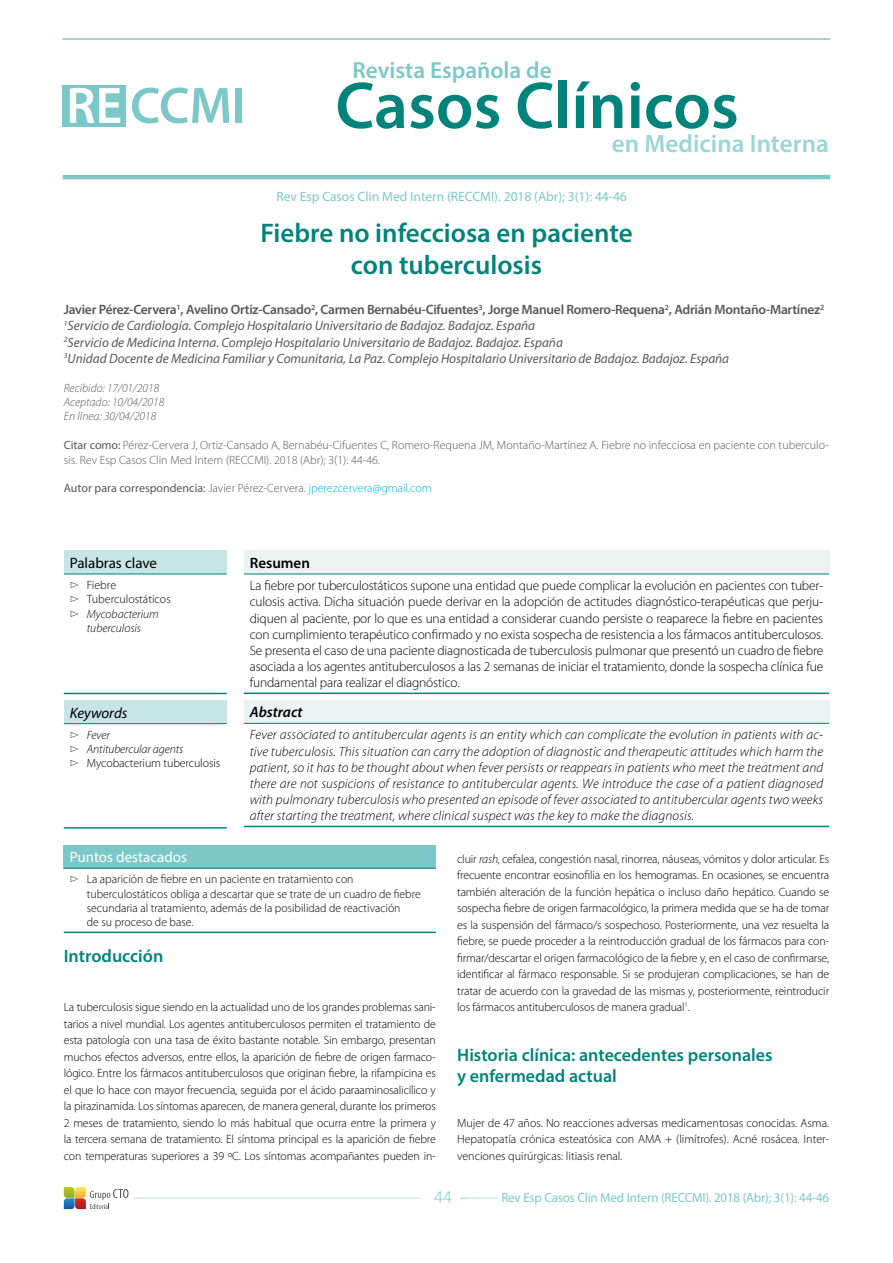
<style>
.page{position:relative;width:893px;height:1263px;background:#fff}
.page>*{position:absolute;margin:0;border:0;box-sizing:border-box;transform-origin:0 0}
.t1{font:600 66.75px "Myriad Pro";color:#00837b}
.t2{font:600 27px/32.4px "Myriad Pro";color:#00837b;text-align:center}
.t3{font:600 25.2px "Myriad Pro";color:#9dd4d4}
.t4{font:600 23.25px "Myriad Pro";color:#7cc8c9}
.t5{font:600 18px/21.6px "Myriad Pro";color:#00837b}
.t6{font:300 18px "Myriad Pro";color:#7cc8c9}
.t7{font:15px "Myriad Pro";color:#fff}
.t8{font:15px "Myriad Pro";color:#000}
.t9{font:italic 15px "Myriad Pro";color:#000}
.t10{font:italic 600 15px "Myriad Pro";color:#000}
.t11{font:600 15px "Myriad Pro";color:#000}
.t12{font:300 13.5px/16.2px "Myriad Pro";letter-spacing:-.01em;color:#000;text-align:justify}
.t13{font:italic 300 13.5px/16.2px "Myriad Pro";letter-spacing:.01em;color:#000;text-align:justify}
.t14{font:italic 13.5px/16.2px "Myriad Pro";color:#58585a}
.t15{font:13.5px "Myriad Pro";color:#7cc8c9}
.t16{font:13.2px "Myriad Pro";letter-spacing:-.01em;color:#7cc8c9}
.t17{font:300 12px/16.5px "Myriad Pro";color:#000;text-align:justify}
.t18{font:300 12px/14.4px "Myriad Pro";color:#58585a}
.t19{font:italic 300 12px/14.4px "Myriad Pro";letter-spacing:-.005em;color:#000}
.t20{font:12px "Myriad Pro";color:#58585a}
.t21{font:italic 300 12px/14.4px "Myriad Pro";color:#58585a}
.s1{font-weight:600;font-style:normal}
.s2{font-weight:400}
.s3{font-weight:300}
.s4{font-weight:300;color:#00b0e6}
.s5{font-style:normal}
.s6{font-style:italic}
</style>
<div class="page">
<div style="left:63px;top:85px;width:63px;height:41px;background:#7cc8c9"></div>
<svg style="left:70px;top:88px;width:50px;height:35px"></svg>
<svg style="left:132px;top:88px;width:97px;height:35px"></svg>
<div style="left:236px;top:88px;width:6px;height:35px;background:#7cc8c9"></div>
<hr style="left:63px;top:38px;width:767px;height:2px;background:#7cc8c9">
<hr style="left:63px;top:175px;width:767px;height:4px;background:#7cc8c9">
<hr style="left:134px;top:1198px;width:285px;height:1px;background:#b9dfdf">
<svg style="left:64px;top:1187px;width:65px;height:22px"></svg>
<hr style="left:460px;top:1198px;width:39px;height:1px;background:#b9dfdf">
<div style="left:64px;top:551px;width:163px;height:23px;background:#c6e5e4"></div>
<hr style="left:64px;top:693px;width:163px;height:1px;background:#00837b">
<hr style="left:64px;top:574px;width:163px;height:1px;background:#00837b">
<div style="left:64px;top:700px;width:163px;height:24px;background:#c6e5e4"></div>
<hr style="left:64px;top:827px;width:163px;height:1px;background:#00837b">
<hr style="left:64px;top:723px;width:163px;height:1px;background:#00837b">
<div style="left:244px;top:551px;width:585px;height:23px;background:#ebf2f1"></div>
<hr style="left:244px;top:692px;width:585px;height:2px;background:#00837b">
<hr style="left:244px;top:574px;width:585px;height:1px;background:#00837b">
<div style="left:244px;top:700px;width:585px;height:23px;background:#ebf2f1"></div>
<hr style="left:244px;top:826px;width:585px;height:1px;background:#00837b">
<hr style="left:244px;top:723px;width:585px;height:1px;background:#00837b">
<div style="left:64px;top:845px;width:372px;height:23px;background:#7cc8c9"></div>
<hr style="left:64px;top:868px;width:372px;height:1px;background:#00837b">
<hr style="left:64px;top:932px;width:372px;height:1px;background:#00837b">
<h3 class="t4" style="left:352px;top:56px;width:201px">Revista Española de</h3>
<h1 class="t1" style="left:335px;top:63px;width:405px">Casos Clínicos</h1>
<h3 class="t3" style="left:612px;top:127px;width:218px">en Medicina Interna</h3>
<p class="t15" style="left:276px;top:188px;width:352px">Rev Esp Casos Clin Med Intern (RECCMI). 2018 (Abr); 3(1): 44-46</p>
<h2 class="t2" style="left:260px;top:216px;width:374px">Fiebre no infecciosa en paciente con tuberculosis</h2>
<p class="t14" style="left:64px;top:301px;width:762px"><span class="s1">Javier Pérez-Cervera</span><sup>1</sup><span class="s1">, Avelino Ortiz-Cansado</span><sup>2</sup><span class="s1">, Carmen Bernabéu-Cifuentes</span><sup>3</sup><span class="s1">, Jorge Manuel Romero-Requena</span><sup>2</sup><span class="s1">, Adrián Montaño-Martínez</span><sup>2<br></sup><sup>1</sup>Servicio de Cardiología. Complejo Hospitalario Universitario de Badajoz. Badajoz. España<br><sup>2</sup>Servicio de Medicina Interna. Complejo Hospitalario Universitario de Badajoz. Badajoz. España<br><sup>3</sup>Unidad Docente de Medicina Familiar y Comunitaria, La Paz. Complejo Hospitalario Universitario de Badajoz. Badajoz. España</p>
<p class="t21" style="left:64px;top:381px;width:102px">Recibido: 17/01/2018<br>Aceptado: 10/04/2018<br>En línea: 30/04/2018</p>
<p class="t18" style="left:64px;top:438px;width:767px"><span class="s2">Citar como:</span> Pérez-Cervera J, Ortiz-Cansado A, Bernabéu-Cifuentes C, Romero-Requena JM, Montaño-Martínez A. Fiebre no infecciosa en paciente con tuberculo&shy;sis. Rev Esp Casos Clin Med Intern (RECCMI). 2018 (Abr); 3(1): 44-46.</p>
<p class="t20" style="left:64px;top:481px;width:369px">Autor para correspondencia: <span class="s3">Javier Pérez-Cervera.</span> <span class="s4">jperezcervera@gmail.com</span></p>
<p class="t8" style="left:70px;top:554px;width:89px">Palabras clave</p>
<p class="t17" style="left:70px;top:577px;width:48px">▻ Fiebre</p>
<p class="t17" style="left:70px;top:591px;width:103px">▻ Tuberculostáticos</p>
<p class="t19" style="left:70px;top:607px;width:91px">▻ Mycobacterium</p>
<p class="t19" style="left:87px;top:621px;width:56px">tuberculosis</p>
<p class="t9" style="left:70px;top:703px;width:59px">Keywords</p>
<p class="t19" style="left:70px;top:728px;width:152px">▻ Fever<br>▻ Antitubercular agents<br>▻ <span class="s5">Mycobacterium tuberculosis</span></p>
<p class="t11" style="left:250px;top:553px;width:62px">Resumen</p>
<p class="t12" style="left:250px;top:578px;width:575px">La fiebre por tuberculostáticos supone una entidad que puede complicar la evolución en pacientes con tuber&shy;culosis activa. Dicha situación puede derivar en la adopción de actitudes diagnóstico-terapéuticas que perju&shy;diquen al paciente, por lo que es una entidad a considerar cuando persiste o reaparece la fiebre en pacientes con cumplimiento terapéutico confirmado y no exista sospecha de resistencia a los fármacos antituberculosos.<br>Se presenta el caso de una paciente diagnosticada de tuberculosis pulmonar que presentó un cuadro de fiebre asociada a los agentes antituberculosos a las 2 semanas de iniciar el tratamiento, donde la sospecha clínica fue fundamental para realizar el diagnóstico.</p>
<p class="t10" style="left:250px;top:703px;width:54px">Abstract</p>
<p class="t13" style="left:250px;top:727px;width:575px">Fever associated to antitubercular agents is an entity which can complicate the evolution in patients with ac&shy;tive tuberculosis. This situation can carry the adoption of diagnostic and therapeutic attitudes which harm the patient, so it has to be thought about when fever persists or reappears in patients who meet the treatment and there are not suspicions of resistance to antitubercular agents. We introduce the case of a patient diagnosed with pulmonary tuberculosis who presented an episode of fever associated to antitubercular agents two weeks after starting the treatment, where clinical suspect was the key to make the diagnosis.</p>
<p class="t7" style="left:70px;top:848px;width:119px">Puntos destacados</p>
<p class="t17" style="left:87px;top:872px;width:336px;line-height:14.4px;text-align:left;text-indent:-17px">▻ La aparición de fiebre en un paciente en tratamiento con tuberculostáticos obliga a descartar que se trate de un cuadro de fiebre secundaria al tratamiento, además de la posibilidad de reactivación<br>de su proceso de base.</p>
<h3 class="t5" style="left:64px;top:944px;width:101px">Introducción</h3>
<p class="t17" style="left:64px;top:999px;width:374px">La tuberculosis sigue siendo en la actualidad uno de los grandes problemas sani&shy;tarios a nivel mundial. Los agentes antituberculosos permiten el tratamiento de esta patología con una tasa de éxito bastante notable. Sin embargo, presentan muchos efectos adversos, entre ellos, la aparición de fiebre de origen farmaco&shy;lógico. Entre los fármacos antituberculosos que originan fiebre, la rifampicina es el que lo hace con mayor frecuencia, seguida por el ácido paraaminosalicílico y la pirazinamida. Los síntomas aparecen, de manera general, durante los primeros 2 meses de tratamiento, siendo lo más habitual que ocurra entre la primera y la tercera semana de tratamiento. El síntoma principal es la aparición de fiebre con temperaturas superiores a 39 ºC. Los síntomas acompañantes pueden in-</p>
<p class="t17" style="left:457px;top:850px;width:374px">cluir <span class="s6">rash,</span> cefalea, congestión nasal, rinorrea, náuseas, vómitos y dolor articular. Es frecuente encontrar eosinofilia en los hemogramas. En ocasiones, se encuentra también alteración de la función hepática o incluso daño hepático. Cuando se sospecha fiebre de origen farmacológico, la primera medida que se ha de tomar es la suspensión del fármaco/s sospechoso. Posteriormente, una vez resuelta la fiebre, se puede proceder a la reintroducción gradual de los fármacos para con&shy;firmar/descartar el origen farmacológico de la fiebre y, en el caso de confirmarse, identificar al fármaco responsable. Si se produjeran complicaciones, se han de tratar de acuerdo con la gravedad de las mismas y, posteriormente, reintroducir los fármacos antituberculosos de manera gradual<sup>1</sup>.</p>
<h3 class="t5" style="left:457px;top:1043px;width:317px">Historia clínica: antecedentes personales y enfermedad actual</h3>
<p class="t17" style="left:457px;top:1114px;width:374px">Mujer de 47 años. No reacciones adversas medicamentosas conocidas. Asma.<br>Hepatopatía crónica esteatósica con AMA + (limítrofes). Acné rosácea. Inter&shy;venciones quirúrgicas: litiasis renal.</p>
<h3 class="t6" style="left:434px;top:1187px;width:19px">44</h3>
<p class="t16" style="left:501px;top:1190px;width:329px">Rev Esp Casos Clin Med Intern (RECCMI). 2018 (Abr); 3(1): 44-46</p>
</div>
